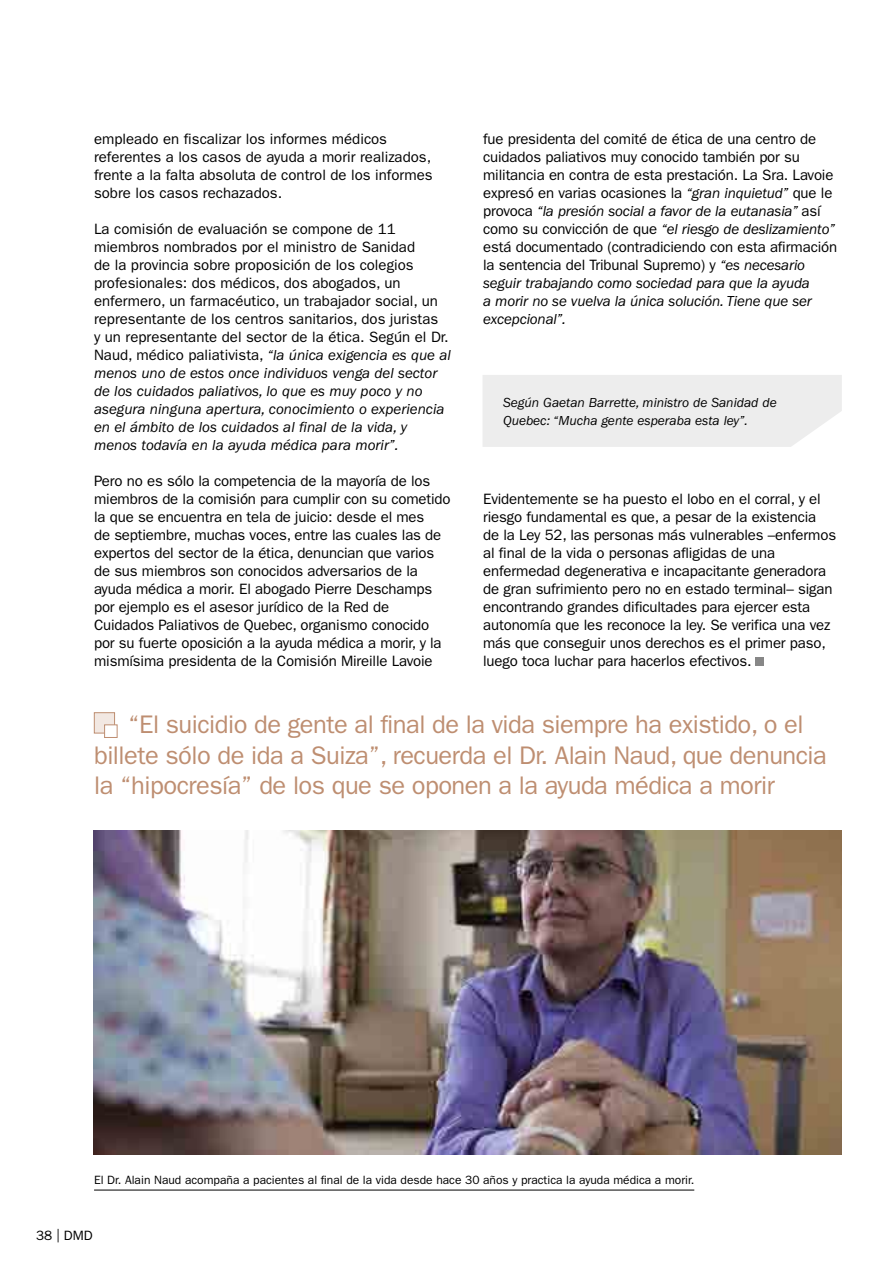
<style>
.page{position:relative;width:893px;height:1263px;background:#fff}
.page>*{position:absolute;margin:0;border:0;box-sizing:border-box;transform-origin:0 0}
.t1{font:25.5px/30.6px "ITC Franklin Gothic Std";letter-spacing:-.02em;color:#be8e71}
.t2{font:15px/18px "ITC Franklin Gothic Std";letter-spacing:-.01em;color:#000}
.t3{font:italic 13.5px/18px "ITC Franklin Gothic Std";color:#000}
.t4{font:13.5px "ITC Franklin Gothic Std";color:#000}
.t5{font:12px "ITC Franklin Gothic Std";color:#000}
.s1{font-style:italic}
</style>
<div class="page">
<div style="left:756px;top:657px;width:8px;height:9px;background:#878787"></div>
<div style="left:483px;top:375px;width:359px;height:72px;background:#ededed"></div>
<hr style="left:94px;top:1190px;width:600px;height:1px;background:#000">
<div style="left:94px;top:712px;width:21px;height:21px;background:#f2e8e2;border:1px solid #be8e71"></div>
<div style="left:104px;top:724px;width:14px;height:14px;background:#fff;border:1px solid #be8e71"></div>
<img style="left:93px;top:830px;width:748px;height:324px">
<p class="t2" style="left:94px;top:130px;width:340px">empleado en fiscalizar los informes médicos referentes a los casos de ayuda a morir realizados, frente a la falta absoluta de control de los informes sobre los casos rechazados.</p>
<p class="t2" style="left:94px;top:220px;width:358px">La comisión de evaluación se compone de 11 miembros nombrados por el ministro de Sanidad<br>de la provincia sobre proposición de los colegios profesionales: dos médicos, dos abogados, un enfermero, un farmacéutico, un trabajador social, un representante de los centros sanitarios, dos juristas<br>y un representante del sector de la ética. Según el Dr.<br>Naud, médico paliativista, <span class="s1">“la única exigencia es que al menos uno de estos once individuos venga del sector de los cuidados paliativos, lo que es muy poco y no asegura ninguna apertura, conocimiento o experiencia en el ámbito de los cuidados al final de la vida, y menos todavía en la ayuda médica para morir”.</span></p>
<p class="t2" style="left:94px;top:472px;width:358px">Pero no es sólo la competencia de la mayoría de los miembros de la comisión para cumplir con su cometido la que se encuentra en tela de juicio: desde el mes<br>de septiembre, muchas voces, entre las cuales las de expertos del sector de la ética, denuncian que varios de sus miembros son conocidos adversarios de la ayuda médica a morir. El abogado Pierre Deschamps por ejemplo es el asesor jurídico de la Red de Cuidados Paliativos de Quebec, organismo conocido por su fuerte oposición a la ayuda médica a morir, y la mismísima presidenta de la Comisión Mireille Lavoie</p>
<p class="t2" style="left:483px;top:130px;width:356px">fue presidenta del comité de ética de una centro de cuidados paliativos muy conocido también por su militancia en contra de esta prestación. La Sra. Lavoie expresó en varias ocasiones la <span class="s1">“gran inquietud”</span> que le provoca <span class="s1">“la presión social a favor de la eutanasia”</span> así como su convicción de que <span class="s1">“el riesgo de deslizamiento” </span>está documentado (contradiciendo con esta afirmación la sentencia del Tribunal Supremo) y <span class="s1">“es necesario seguir trabajando como sociedad para que la ayuda<br>a morir no se vuelva la única solución. Tiene que ser excepcional”.</span></p>
<p class="t3" style="left:503px;top:393px;width:275px">Según Gaetan Barrette, ministro de Sanidad de<br>Quebec: “Mucha gente esperaba esta ley”.</p>
<p class="t2" style="left:483px;top:490px;width:354px">Evidentemente se ha puesto el lobo en el corral, y el riesgo fundamental es que, a pesar de la existencia de la Ley 52, las personas más vulnerables –enfermos al final de la vida o personas afligidas de una enfermedad degenerativa e incapacitante generadora de gran sufrimiento pero no en estado terminal– sigan encontrando grandes dificultades para ejercer esta autonomía que les reconoce la ley. Se verifica una vez más que conseguir unos derechos es el primer paso, luego toca luchar para hacerlos efectivos.</p>
<h1 class="t1" style="left:94px;top:709px;width:734px;text-indent:34px">“El suicidio de gente al final de la vida siempre ha existido, o el billete sólo de ida a Suiza”, recuerda el Dr. Alain Naud, que denuncia la “hipocresía” de los que se oponen a la ayuda médica a morir</h1>
<p class="t5" style="left:94px;top:1172px;width:602px">El Dr. Alain Naud acompaña a pacientes al final de la vida desde hace 30 años y practica la ayuda médica a morir.</p>
<p class="t4" style="left:36px;top:1228px;width:58px">38 | DMD</p>
</div>
